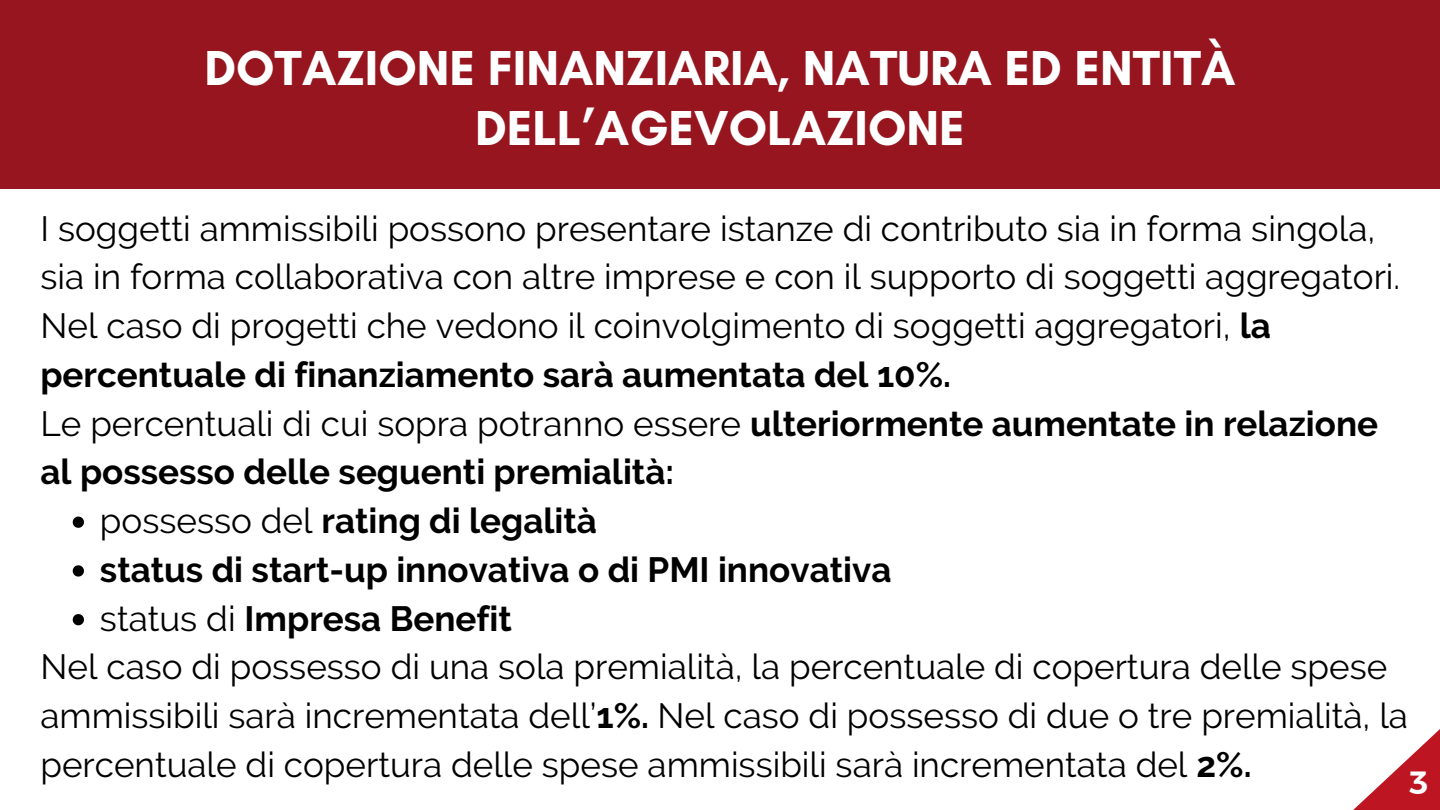
<style>
.page{position:relative;width:1440px;height:810px;background:#96151f}
.page>*{position:absolute;margin:0;border:0;box-sizing:border-box;transform-origin:0 0}
.t1{font:700 50px/60px "Glacial Indifference";color:#fff;text-align:center}
.t2{font:35px/48.8px "Raleway";color:#000}
.t3{font:700 35px/48.8px "Raleway";color:#000}
.t4{font:700 32px "Kief Montaser Semi";color:#fff}
.s1{font-weight:700}
.s2{font-weight:400}
</style>
<div class="page">
<div style="left:0;top:189px;width:1440px;height:621px;background:#fff"></div>
<svg style="left:1353px;top:729px;width:87px;height:81px"></svg>
<svg style="left:73px;top:517px;width:11px;height:11px"></svg>
<svg style="left:73px;top:565px;width:11px;height:12px"></svg>
<svg style="left:73px;top:614px;width:11px;height:11px"></svg>
<h1 class="t1" style="left:204px;top:37px;width:1033px">DOTAZIONE FINANZIARIA, NATURA ED ENTITÀ<br>DELL’AGEVOLAZIONE</h1>
<p class="t2" style="left:40px;top:204px;width:1361px">I soggetti ammissibili possono presentare istanze di contributo sia in forma singola, sia in forma collaborativa con altre imprese e con il supporto di soggetti aggregatori.</p>
<p class="t2" style="left:40px;top:301px;width:1232px">Nel caso di progetti che vedono il coinvolgimento di soggetti aggregatori, <span class="s1">la percentuale di finanziamento sarà aumentata del 10%.</span></p>
<p class="t3" style="left:40px;top:399px;width:1339px"><span class="s2">Le percentuali di cui sopra potranno essere</span> ulteriormente aumentate in relazione al possesso delle seguenti premialità:</p>
<p class="t3" style="left:100px;top:496px;width:499px"><span class="s2">possesso del</span> rating di legalità</p>
<p class="t3" style="left:100px;top:545px;width:793px">status di start-up innovativa o di PMI innovativa</p>
<p class="t3" style="left:100px;top:594px;width:413px"><span class="s2">status di</span> Impresa Benefit</p>
<p class="t2" style="left:40px;top:643px;width:1369px">Nel caso di possesso di una sola premialità, la percentuale di copertura delle spese ammissibili sarà incrementata dell’<span class="s1">1%.</span> Nel caso di possesso di due o tre premialità, la percentuale di copertura delle spese ammissibili sarà incrementata del <span class="s1">2%.</span></p>
<p class="t4" style="left:1409px;top:763px;width:21px">3</p>
</div>
